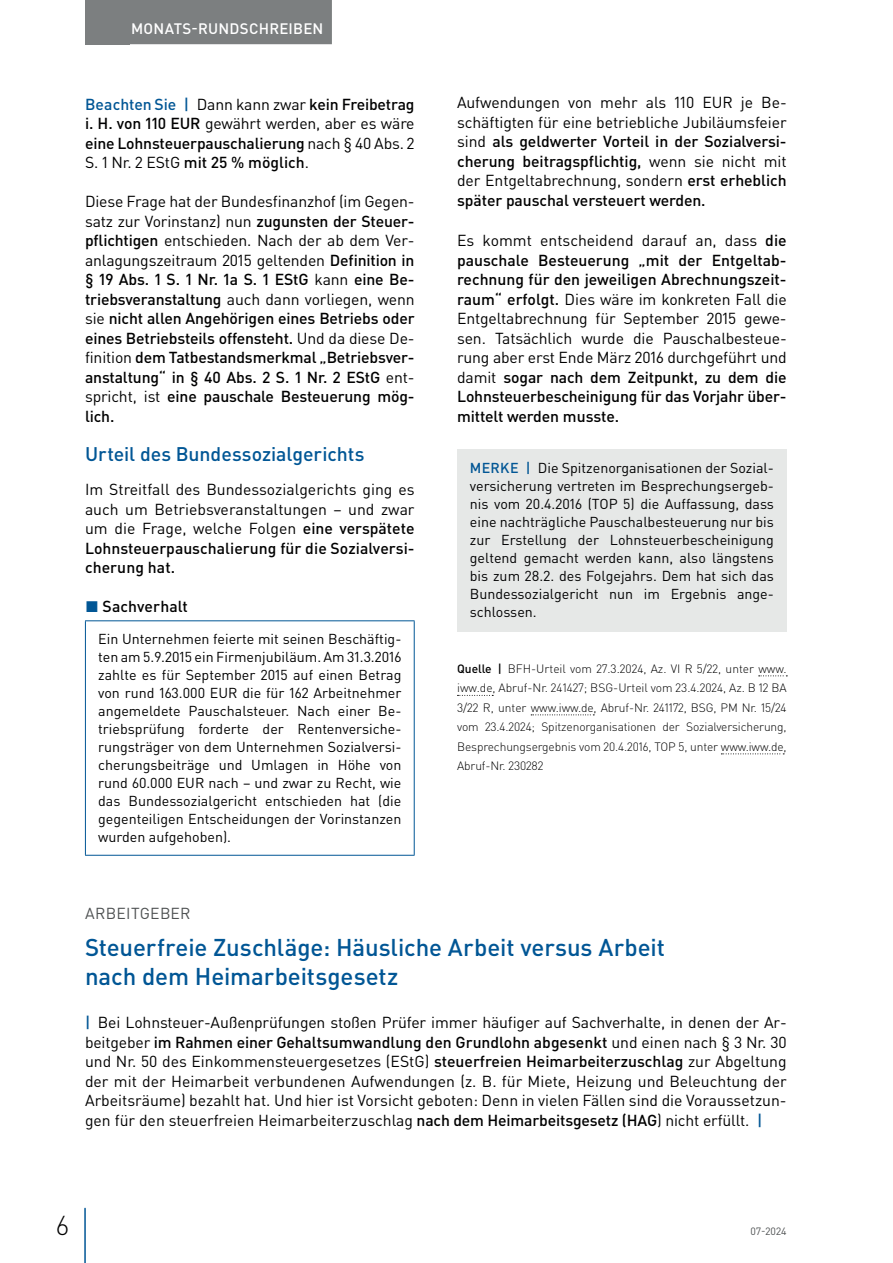
<style>
.page{position:relative;width:893px;height:1263px;background:#fff}
.page>*{position:absolute;margin:0;border:0;box-sizing:border-box;transform-origin:0 0}
.t1{font:300 27px "DIN Pro";color:#000001}
.t2{font:500 24px/28.5px "DIN Pro";letter-spacing:-.005em;color:#015695}
.t3{font:500 19.5px "DIN Pro";letter-spacing:-.005em;color:#015695}
.t4{font:500 15.75px/19.5px "DIN Pro";letter-spacing:-.01em;color:#000001;text-align:justify}
.t5{font:15.75px/19.5px "DIN Pro";letter-spacing:-.005em;color:#000001;text-align:justify}
.t6{font:15.75px "DIN Pro";letter-spacing:.015em;color:#4f5253}
.t7{font:500 15px "DIN Pro";letter-spacing:.015em;color:#fff}
.t8{font:14.25px/18px "DIN Pro";color:#000001;text-align:justify}
.t9{font:300 12px/19.5px "DIN Pro";letter-spacing:-.01em;color:#000001;text-align:justify}
.t10{font:10.5px "DIN Pro";color:#4f5253}
.s1{color:#015695}
.s2{font-weight:400}
.s3{font-weight:500}
.s4{font-weight:500;color:#015695}
</style>
<div class="page">
<div style="left:85px;top:0;width:45px;height:44px;background:#7c7f80"></div>
<hr style="left:84px;top:1208px;width:2px;height:55px;background:#015695">
<div style="left:122px;top:0;width:210px;height:44px;background:#7c7f80"></div>
<hr style="left:85px;top:620px;width:330px;height:1px;background:#015695">
<hr style="left:85px;top:621px;width:1px;height:234px;background:#015695">
<hr style="left:414px;top:621px;width:1px;height:234px;background:#015695">
<hr style="left:85px;top:855px;width:330px;height:1px;background:#015695">
<svg style="left:759px;top:675px;width:28px;height:1px"></svg>
<svg style="left:457px;top:695px;width:36px;height:1px"></svg>
<svg style="left:531px;top:714px;width:63px;height:1px"></svg>
<svg style="left:721px;top:753px;width:63px;height:1px"></svg>
<div style="left:457px;top:449px;width:330px;height:182px;background:#e6e8e7"></div>
<p class="t7" style="left:131px;top:18px;width:194px">MONATS-RUNDSCHREIBEN</p>
<p class="t4" style="left:85px;top:94px;width:331px"><span class="s1">Beachten Sie |</span> <span class="s2">Dann kann zwar</span> kein Freibetrag i. H. von 110 EUR <span class="s2">gewährt werden, aber es wäre </span>eine Lohnsteuerpauschalierung <span class="s2">nach § 40 Abs. 2<br>S. 1 Nr. 2 EStG</span> mit 25 % möglich<span class="s2">.</span></p>
<p class="t4" style="left:85px;top:191px;width:331px"><span class="s2">Diese Frage hat der Bundesfinanzhof (im Gegen&shy;satz zur Vorinstanz) nun</span> zugunsten der Steuer&shy;pflichtigen <span class="s2">entschieden. Nach der ab dem Ver&shy;anlagungszeitraum 2015 geltenden</span> Definition in § 19 Abs. 1 S. 1 Nr. 1a S. 1 EStG <span class="s2">kann</span> eine Be&shy;triebsveranstaltung <span class="s2">auch dann vorliegen, wenn sie</span> nicht allen Angehörigen eines Betriebs oder eines Betriebsteils offensteht. <span class="s2">Und da diese De&shy;finition</span> dem Tatbestandsmerkmal „Betriebsver&shy;anstaltung“ in § 40 Abs. 2 S. 1 Nr. 2 EStG <span class="s2">ent&shy;spricht, ist</span> eine pauschale Besteuerung mög&shy;lich.</p>
<p class="t3" style="left:85px;top:441px;width:281px">Urteil des Bundessozialgerichts</p>
<p class="t5" style="left:85px;top:479px;width:331px">Im Streitfall des Bundessozialgerichts ging es auch um Betriebsveranstaltungen – und zwar um die Frage, welche Folgen <span class="s3">eine verspätete Lohnsteuerpauschalierung für die Sozialversi&shy;cherung hat.</span></p>
<p class="t4" style="left:85px;top:596px;width:104px"><span class="s1">◼</span> Sachverhalt</p>
<p class="t8" style="left:98px;top:630px;width:305px">Ein Unternehmen feierte mit seinen Beschäftig&shy;ten am 5.9.2015 ein Firmenjubiläum. Am 31.3.2016 zahlte es für September 2015 auf einen Betrag von rund 163.000 EUR die für 162 Arbeitnehmer angemeldete Pauschalsteuer. Nach einer Be&shy;triebsprüfung forderte der Rentenversiche&shy;rungsträger von dem Unternehmen Sozialversi&shy;cherungsbeiträge und Umlagen in Höhe von rund 60.000 EUR nach – und zwar zu Recht, wie das Bundessozialgericht entschieden hat (die gegenteiligen Entscheidungen der Vorinstanzen wurden aufgehoben).</p>
<p class="t5" style="left:457px;top:92px;width:331px">Aufwendungen von mehr als 110 EUR je Be&shy;schäftigten für eine betriebliche Jubiläumsfeier sind <span class="s3">als geldwerter Vorteil in der Sozialversi&shy;cherung beitragspflichtig,</span> wenn sie nicht mit der Entgeltabrechnung, sondern <span class="s3">erst erheblich später pauschal versteuert werden.</span></p>
<p class="t4" style="left:457px;top:230px;width:331px"><span class="s2">Es kommt entscheidend darauf an, dass</span> die pauschale Besteuerung „mit der Entgeltab&shy;rechnung für den jeweiligen Abrechnungszeit&shy;raum“ erfolgt. <span class="s2">Dies wäre im konkreten Fall die Entgeltabrechnung für September 2015 gewe&shy;sen. Tatsächlich wurde die Pauschalbesteue&shy;rung aber erst Ende März 2016 durchgeführt und damit</span> sogar nach dem Zeitpunkt, zu dem die Lohnsteuerbescheinigung für das Vorjahr über&shy;mittelt werden musste.</p>
<p class="t8" style="left:470px;top:458px;width:306px"><span class="s4">MERKE |</span> Die Spitzenorganisationen der Sozial&shy;versicherung vertreten im Besprechungsergeb&shy;nis vom 20.4.2016 (TOP 5) die Auffassung, dass eine nachträgliche Pauschalbesteuerung nur bis zur Erstellung der Lohnsteuerbescheinigung geltend gemacht werden kann, also längstens bis zum 28.2. des Folgejahrs. Dem hat sich das Bundessozialgericht nun im Ergebnis ange&shy;schlossen.</p>
<p class="t9" style="left:457px;top:658px;width:331px"><span class="s3">Quelle |</span> BFH-Urteil vom 27.3.2024, Az. VI R 5/22, unter www. iww.de, Abruf-Nr. 241427; BSG-Urteil vom 23.4.2024, Az. B 12 BA 3/22 R, unter www.iww.de, Abruf-Nr. 241172, BSG, PM Nr. 15/24 vom 23.4.2024; Spitzenorganisationen der Sozialversicherung, Besprechungsergebnis vom 20.4.2016, TOP 5, unter www.iww.de, Abruf-Nr. 230282</p>
<p class="t6" style="left:85px;top:902px;width:107px">ARBEITGEBER</p>
<h2 class="t2" style="left:85px;top:932px;width:581px">Steuerfreie Zuschläge: Häusliche Arbeit versus Arbeit nach dem Heimarbeitsgesetz</h2>
<p class="t5" style="left:85px;top:1012px;width:703px"><span class="s4">|</span> Bei Lohnsteuer-Außenprüfungen stoßen Prüfer immer häufiger auf Sachverhalte, in denen der Ar&shy;beitgeber <span class="s3">im Rahmen einer Gehaltsumwandlung den Grundlohn abgesenkt</span> und einen nach § 3 Nr. 30 und Nr. 50 des Einkommensteuergesetzes (EStG) <span class="s3">steuerfreien Heimarbeiterzuschlag</span> zur Abgeltung der mit der Heimarbeit verbundenen Aufwendungen (z. B. für Miete, Heizung und Beleuchtung der Arbeitsräume) bezahlt hat. Und hier ist Vorsicht geboten: Denn in vielen Fällen sind die Voraussetzun&shy;gen für den steuerfreien Heimarbeiterzuschlag <span class="s3">nach dem Heimarbeitsgesetz (HAG</span>) nicht erfüllt. <span class="s4">|</span></p>
<h1 class="t1" style="left:56px;top:1207px;width:14px">6</h1>
<p class="t10" style="left:751px;top:1224px;width:38px">07-2024</p>
</div>
